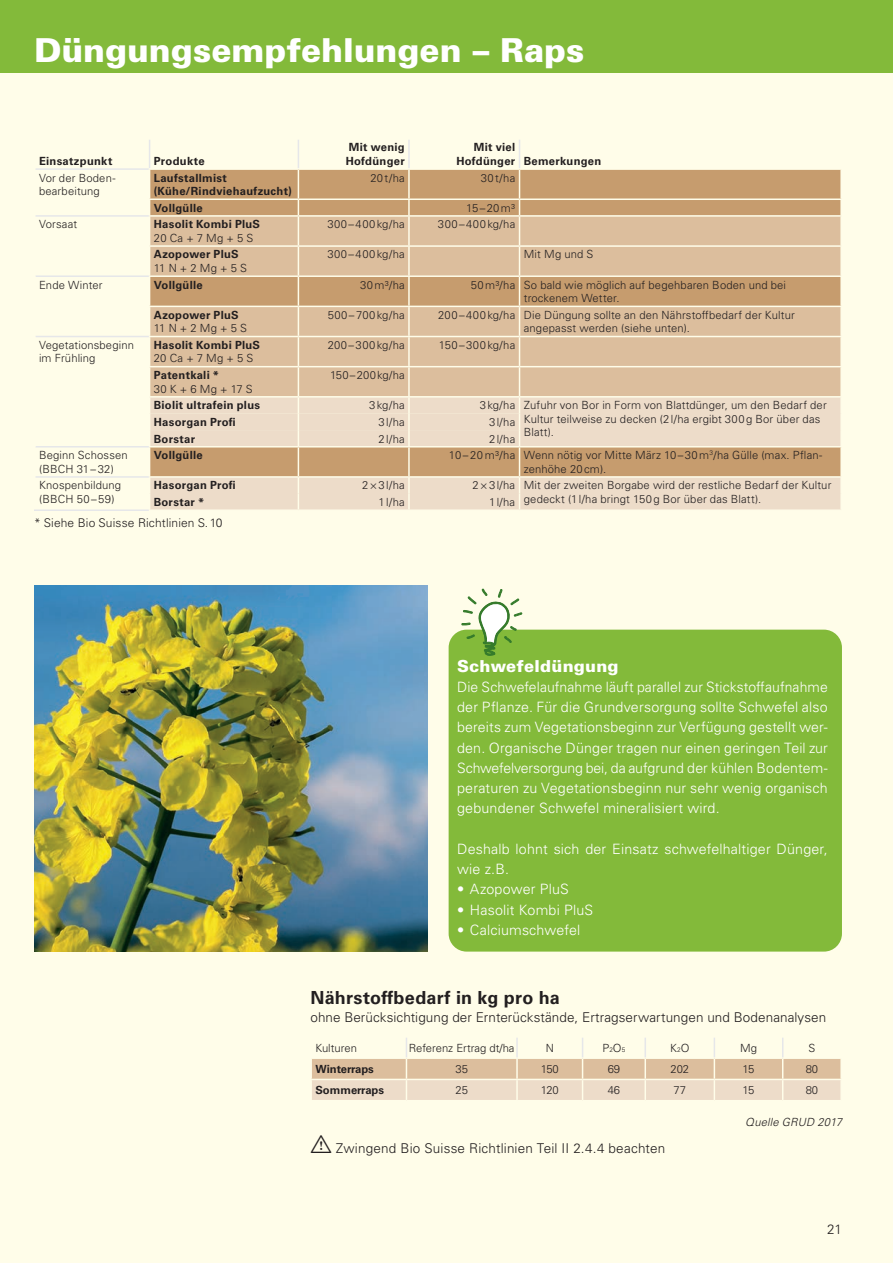
<style>
.page{position:relative;width:893px;height:1263px;background:#fffde9}
.page>*{position:absolute;margin:0;border:0;box-sizing:border-box;transform-origin:0 0}
.t1{font:900 33px "Univers LT Pro 75";color:#fff}
.t2{font:700 18px "Univers LT Pro 65";letter-spacing:.015em;color:#231f20}
.t3{font:900 16.5px "Univers LT Pro 75";letter-spacing:.015em;color:#fff}
.t4{font:300 14.25px/20.2px "Univers LT Pro 45";letter-spacing:.01em;color:#fff;text-align:justify}
.t5{font:300 13.5px "Univers LT Pro 45";letter-spacing:.005em;color:#231f20}
.t6{font:300 12px "Univers LT Pro 45";letter-spacing:.01em;color:#231f20}
.t7{font:300 11.25px/13.5px "Univers LT Pro 45";letter-spacing:.015em;color:#231f20}
.t8{font:700 11.25px/13.5px "Univers LT Pro 65";letter-spacing:.025em;color:#231f20}
.t9{font:300 11.25px "Univers LT Pro 45";letter-spacing:.045em;color:#231f20}
.t10{font:300 11.25px "Univers LT Pro 45";letter-spacing:.04em;color:#231f20}
.t11{font:700 11.25px "Univers LT Pro 65";color:#231f20}
.t12{font:italic 300 11.25px "Univers LT Pro 45";letter-spacing:.015em;color:#231f20}
.s1{font-size:6.6px}
.s2{font-family:"tables";font-weight:400;font-size:24px}
</style>
<div class="page">
<div style="left:0;top:0;width:893px;height:72px;background:#83ba3a"></div>
<img style="left:34px;top:586px;width:393px;height:365px">
<hr style="left:36px;top:168px;width:113px;height:2px;background:#e6e7e9">
<hr style="left:36px;top:215px;width:113px;height:2px;background:#e6e7e9">
<hr style="left:36px;top:275px;width:113px;height:2px;background:#e6e7e9">
<hr style="left:36px;top:336px;width:113px;height:1px;background:#e6e7e9">
<hr style="left:36px;top:446px;width:113px;height:1px;background:#e6e7e9">
<hr style="left:36px;top:476px;width:113px;height:2px;background:#e6e7e9">
<svg style="left:149px;top:140px;width:692px;height:370px;background:#dec3a3"></svg>
<hr style="left:34px;top:509px;width:115px;height:2px;background:#e6e7e9">
<svg style="left:311px;top:1038px;width:530px;height:62px"></svg>
<div style="left:449px;top:630px;width:393px;height:321px;background:#83ba3a;border-radius:18px"></div>
<svg style="left:461px;top:588px;width:62px;height:68px"></svg>
<h1 class="t1" style="left:34px;top:27px;width:552px">Düngungsempfehlungen – Raps</h1>
<p class="t8" style="left:39px;top:154px;width:75px">Einsatzpunkt</p>
<p class="t8" style="left:154px;top:154px;width:52px">Produkte</p>
<p class="t8" style="left:346px;top:140px;width:60px">Mit wenig<br>Hofdünger</p>
<p class="t8" style="left:456px;top:140px;width:147px;text-indent:17px">Mit viel<br>Hofdünger Bemerkungen</p>
<p class="t7" style="left:39px;top:170px;width:78px">Vor der Boden&shy;bearbeitung</p>
<p class="t8" style="left:154px;top:170px;width:140px">Laufstallmist (Kühe/Rindviehaufzucht)</p>
<p class="t7" style="left:370px;top:170px;width:36px">20t/ha</p>
<p class="t7" style="left:481px;top:170px;width:36px">30t/ha</p>
<p class="t8" style="left:154px;top:200px;width:50px">Vollgülle</p>
<p class="t7" style="left:466px;top:201px;width:51px">15–20m³</p>
<p class="t7" style="left:39px;top:217px;width:40px">Vorsaat</p>
<p class="t8" style="left:154px;top:217px;width:108px">Hasolit Kombi PluS</p>
<p class="t7" style="left:154px;top:231px;width:101px">20 Ca + 7 Mg + 5 S</p>
<p class="t9" style="left:327px;top:217px;width:79px">300–400kg/ha</p>
<p class="t9" style="left:438px;top:217px;width:79px">300–400kg/ha</p>
<p class="t8" style="left:154px;top:247px;width:86px">Azopower PluS</p>
<p class="t7" style="left:154px;top:261px;width:95px">11 N + 2 Mg + 5 S</p>
<p class="t9" style="left:327px;top:247px;width:79px">300–400kg/ha</p>
<p class="t7" style="left:524px;top:247px;width:71px">Mit Mg und S</p>
<p class="t7" style="left:39px;top:278px;width:65px">Ende Winter</p>
<p class="t8" style="left:154px;top:277px;width:50px">Vollgülle</p>
<p class="t7" style="left:360px;top:278px;width:46px">30m³/ha</p>
<p class="t7" style="left:524px;top:278px;width:264px;text-indent:-53px">50m³/ha So bald wie möglich auf begehbaren Boden und bei trockenem Wetter.</p>
<p class="t8" style="left:154px;top:307px;width:86px">Azopower PluS</p>
<p class="t7" style="left:154px;top:321px;width:95px">11 N + 2 Mg + 5 S</p>
<p class="t10" style="left:328px;top:307px;width:78px">500–700kg/ha</p>
<p class="t7" style="left:524px;top:308px;width:272px;text-indent:-86px">200–400kg/ha Die Düngung sollte an den Nährstoffbedarf der Kultur angepasst werden (siehe unten).</p>
<p class="t7" style="left:39px;top:338px;width:96px">Vegetationsbeginn im Frühling</p>
<p class="t8" style="left:154px;top:338px;width:108px">Hasolit Kombi PluS</p>
<p class="t7" style="left:154px;top:351px;width:101px">20 Ca + 7 Mg + 5 S</p>
<p class="t8" style="left:154px;top:368px;width:67px">Patentkali *</p>
<p class="t7" style="left:154px;top:382px;width:100px">30 K + 6 Mg + 17 S</p>
<p class="t10" style="left:328px;top:338px;width:79px">200–300kg/ha</p>
<p class="t10" style="left:439px;top:338px;width:78px">150–300kg/ha</p>
<p class="t7" style="left:330px;top:368px;width:76px">150–200kg/ha</p>
<p class="t8" style="left:154px;top:398px;width:108px">Biolit ultrafein plus</p>
<p class="t7" style="left:369px;top:398px;width:37px">3kg/ha</p>
<p class="t7" style="left:524px;top:398px;width:304px;text-indent:-44px">3kg/ha Zufuhr von Bor in Form von Blattdünger, um den Bedarf der<br>Kultur teilweise zu decken (2l/ha ergibt 300g Bor über das<br>Blatt).</p>
<p class="t8" style="left:154px;top:415px;width:83px">Hasorgan Profi</p>
<p class="t7" style="left:379px;top:415px;width:28px">3l/ha</p>
<p class="t7" style="left:489px;top:415px;width:28px">3l/ha</p>
<p class="t8" style="left:154px;top:431px;width:43px">Borstar</p>
<p class="t7" style="left:379px;top:431px;width:28px">2l/ha</p>
<p class="t7" style="left:489px;top:431px;width:28px">2l/ha</p>
<p class="t7" style="left:39px;top:448px;width:90px">Beginn Schossen (BBCH 31–32)</p>
<p class="t8" style="left:154px;top:448px;width:50px">Vollgülle</p>
<p class="t7" style="left:524px;top:448px;width:300px;text-indent:-75px">10 – 20m³/ha Wenn nötig vor Mitte März 10–30m<sup>3</sup>/ha Gülle (max. Pflan&shy;zenhöhe 20cm).</p>
<p class="t7" style="left:39px;top:478px;width:84px">Knospenbildung (BBCH 50–59)</p>
<p class="t8" style="left:154px;top:478px;width:83px">Hasorgan Profi</p>
<p class="t7" style="left:362px;top:478px;width:44px">2×3l/ha</p>
<p class="t7" style="left:473px;top:478px;width:360px">2×3l/ha Mit der zweiten Borgabe wird der restliche Bedarf der Kultur</p>
<p class="t8" style="left:154px;top:495px;width:52px">Borstar *</p>
<p class="t7" style="left:524px;top:492px;width:239px">gedeckt (1l/ha bringt 150g Bor über das Blatt).</p>
<p class="t7" style="left:378px;top:495px;width:28px">1l/ha</p>
<p class="t7" style="left:489px;top:495px;width:28px">1l/ha</p>
<p class="t6" style="left:34px;top:515px;width:190px">* Siehe Bio Suisse Richtlinien S. 10</p>
<h3 class="t3" style="left:457px;top:654px;width:163px">Schwefeldüngung</h3>
<p class="t4" style="left:457px;top:676px;width:372px">Die Schwefelaufnahme läuft parallel zur Stickstoffaufnahme der Pflanze. Für die Grundversorgung sollte Schwefel also bereits zum Vegetationsbeginn zur Verfügung gestellt wer&shy;den. Organische Dünger tragen nur einen geringen Teil zur Schwefelversorgung bei, da aufgrund der kühlen Bodentem&shy;peraturen zu Vegetationsbeginn nur sehr wenig organisch gebundener Schwefel mineralisiert wird.</p>
<p class="t4" style="left:457px;top:838px;width:372px">Deshalb lohnt sich der Einsatz schwefelhaltiger Dünger, wie z.B.</p>
<p class="t4" style="left:457px;top:879px;width:113px">• Azopower PluS</p>
<p class="t4" style="left:457px;top:899px;width:138px">• Hasolit Kombi PluS</p>
<p class="t4" style="left:457px;top:919px;width:125px">• Calciumschwefel</p>
<h2 class="t2" style="left:310px;top:984px;width:251px">Nährstoffbedarf in kg pro ha</h2>
<p class="t5" style="left:310px;top:1008px;width:517px">ohne Berücksichtigung der Ernterückstände, Ertragserwartungen und Bodenanalysen</p>
<p class="t7" style="left:315px;top:1040px;width:43px">Kulturen</p>
<p class="t7" style="left:409px;top:1040px;width:107px">Referenz Ertrag dt/ha</p>
<p class="t7" style="left:546px;top:1040px;width:10px">N</p>
<p class="t7" style="left:602px;top:1040px;width:24px">P<span class="s1">2</span>O<span class="s1">5</span></p>
<p class="t7" style="left:670px;top:1040px;width:21px">K<span class="s1">2</span>O</p>
<p class="t7" style="left:740px;top:1040px;width:18px">Mg</p>
<p class="t7" style="left:808px;top:1040px;width:8px">S</p>
<p class="t11" style="left:315px;top:1061px;width:60px">Winterraps</p>
<p class="t7" style="left:455px;top:1062px;width:14px">35</p>
<p class="t7" style="left:541px;top:1062px;width:20px">150</p>
<p class="t7" style="left:608px;top:1062px;width:14px">69</p>
<p class="t7" style="left:670px;top:1062px;width:20px">202</p>
<p class="t7" style="left:743px;top:1062px;width:13px">15</p>
<p class="t7" style="left:806px;top:1062px;width:14px">80</p>
<p class="t11" style="left:315px;top:1082px;width:70px">Sommerraps</p>
<p class="t7" style="left:455px;top:1083px;width:14px">25</p>
<p class="t7" style="left:541px;top:1083px;width:20px">120</p>
<p class="t7" style="left:608px;top:1083px;width:14px">46</p>
<p class="t7" style="left:674px;top:1083px;width:14px">77</p>
<p class="t7" style="left:743px;top:1083px;width:13px">15</p>
<p class="t7" style="left:806px;top:1083px;width:14px">80</p>
<p class="t12" style="left:745px;top:1115px;width:98px">Quelle GRUD 2017</p>
<p class="t5" style="left:310px;top:1139px;width:356px"><span class="s2">I</span> Zwingend Bio Suisse Richtlinien Teil II 2.4.4 beachten</p>
<p class="t5" style="left:827px;top:1220px;width:16px">21</p>
</div>
